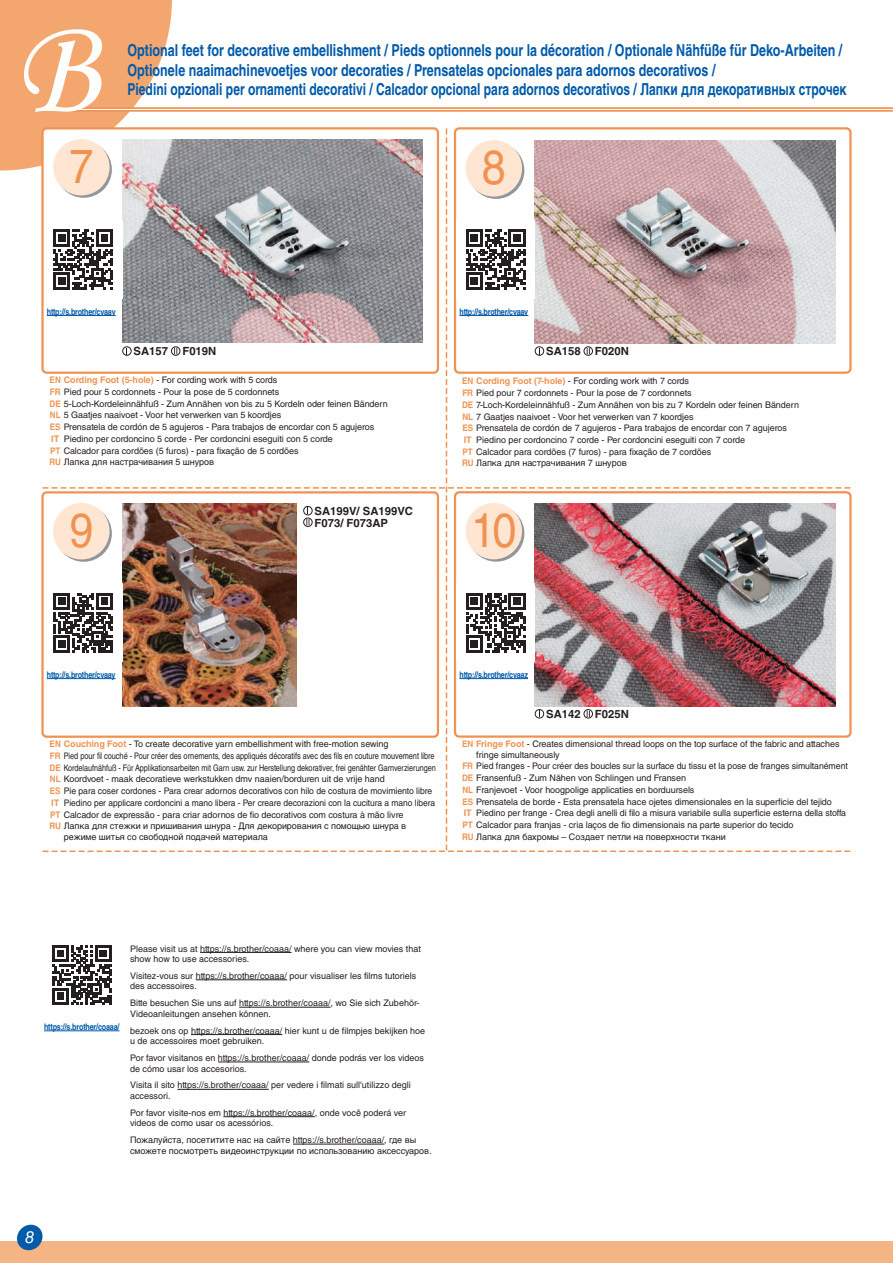
<style>
.page{position:relative;width:893px;height:1263px;background:#fff}
.page>*{position:absolute;margin:0;border:0;box-sizing:border-box;transform-origin:0 0}
.t1{font:48px "Helvetica LT Std";color:#f09352;scale:.9 1}
.t2{font:italic 16.8px "Helvetica LT Std";color:#fff}
.t3{font:700 16.5px/19.5px "Helvetica LT Std";color:#015aaa;scale:.76 1}
.t4{font:700 11.25px/11.6px "Helvetica LT Std";color:#231f20}
.t5{font:9px/11.7px "Helvetica LT Std";letter-spacing:-.005em;color:#231f20}
.t6{font:700 9px "Helvetica LT Std";letter-spacing:-.025em;color:#015aaa;scale:.8 1}
.s1{font-weight:700;color:#f09352}
</style>
<div class="page">
<div style="left:0;top:1242px;width:893px;height:21px;background:#f5b483"></div>
<div style="left:71px;top:107px;width:822px;height:5px;background:#f09759"></div>
<hr style="left:70px;top:109px;width:823px;height:1px;background:#fff">
<svg style="left:17px;top:1225px;width:26px;height:25px"></svg>
<img style="left:0;top:0;width:850px;height:852px">
<hr style="left:47px;top:315px;width:69px;height:1px;background:#015aaa">
<hr style="left:47px;top:678px;width:69px;height:1px;background:#015aaa">
<hr style="left:459px;top:678px;width:69px;height:1px;background:#015aaa">
<hr style="left:459px;top:315px;width:69px;height:1px;background:#015aaa">
<hr style="left:44px;top:1030px;width:76px;height:1px;background:#015aaa">
<hr style="left:200px;top:952px;width:92px;height:1px;background:#231f20">
<hr style="left:196px;top:979px;width:91px;height:1px;background:#231f20">
<hr style="left:239px;top:1007px;width:92px;height:1px;background:#231f20">
<hr style="left:191px;top:1034px;width:91px;height:1px;background:#231f20">
<hr style="left:218px;top:1062px;width:91px;height:1px;background:#231f20">
<hr style="left:177px;top:1089px;width:92px;height:1px;background:#231f20">
<hr style="left:223px;top:1116px;width:92px;height:1px;background:#231f20">
<hr style="left:293px;top:1144px;width:91px;height:1px;background:#231f20">
<svg style="left:52px;top:945px;width:60px;height:59px"></svg>
<h1 class="t1" style="left:69px;top:139px;width:28px">7</h1>
<p class="t3" style="left:128px;top:40px;width:948px">Optional feet for decorative embellishment / Pieds optionnels pour la décoration / Optionale Nähfüße für Deko-Arbeiten /<br>Optionele naaimachinevoetjes voor decoraties / Prensatelas opcionales para adornos decorativos /<br>Piedini opzionali per ornamenti decorativi / Calcador opcional para adornos decorativos / Лапки для декоративных строчек</p>
<h1 class="t1" style="left:482px;top:140px;width:28px">8</h1>
<p class="t6" style="left:47px;top:306px;width:88px">http://s.brother/cvaav</p>
<p class="t4" style="left:134px;top:345px;width:36px">SA157</p>
<p class="t4" style="left:182px;top:345px;width:35px">F019N</p>
<p class="t6" style="left:459px;top:306px;width:88px">http://s.brother/cvaav</p>
<p class="t4" style="left:546px;top:345px;width:36px">SA158</p>
<p class="t4" style="left:595px;top:345px;width:35px">F020N</p>
<p class="t5" style="left:50px;top:374px;width:340px"><span class="s1">EN Cording Foot (5-hole)</span> - For cording work with 5 cords<br><span class="s1">FR</span> Pied pour 5 cordonnets - Pour la pose de 5 cordonnets<br><span class="s1">DE</span> 5-Loch-Kordeleinnähfuß - Zum Annähen von bis zu 5 Kordeln oder feinen Bändern <span class="s1">NL</span> 5 Gaatjes naaivoet - Voor het verwerken van 5 koordjes<br><span class="s1">ES</span> Prensatela de cordón de 5 agujeros - Para trabajos de encordar con 5 agujeros<br><span class="s1">IT</span> Piedino per cordoncino 5 corde - Per cordoncini eseguiti con 5 corde<br><span class="s1">PT</span> Calcador para cordões (5 furos) - para fixação de 5 cordões<br><span class="s1">RU</span> Лапка для настрачивания 5 шнуров</p>
<p class="t5" style="left:462px;top:375px;width:338px"><span class="s1">EN Cording Foot (7-hole)</span> - For cording work with 7 cords<br><span class="s1">FR</span> Pied pour 7 cordonnets - Pour la pose de 7 cordonnets<br><span class="s1">DE</span> 7-Loch-Kordeleinnähfuß - Zum Annähen von bis zu 7 Kordeln oder feinen Bändern <span class="s1">NL</span> 7 Gaatjes naaivoet - Voor het verwerken van 7 koordjes<br><span class="s1">ES</span> Prensatela de cordón de 7 agujeros - Para trabajos de encordar con 7 agujeros<br><span class="s1">IT</span> Piedino per cordoncino 7 corde - Per cordoncini eseguiti con 7 corde<br><span class="s1">PT</span> Calcador para cordões (7 furos) - para fixação de 7 cordões<br><span class="s1">RU</span> Лапка для настрачивания 7 шнуров</p>
<p class="t4" style="left:315px;top:505px;width:100px">SA199V/ SA199VC<br>F073/ F073AP</p>
<h1 class="t1" style="left:69px;top:503px;width:28px">9</h1>
<h1 class="t1" style="left:471px;top:502px;width:52px">10</h1>
<p class="t6" style="left:47px;top:669px;width:87px">http://s.brother/cvaay</p>
<p class="t6" style="left:459px;top:669px;width:87px">http://s.brother/cvaaz</p>
<p class="t4" style="left:546px;top:708px;width:36px">SA142</p>
<p class="t4" style="left:595px;top:708px;width:35px">F025N</p>
<p class="t5" style="left:50px;top:738px;width:388px"><span class="s1">EN Couching Foot</span> - To create decorative yarn embellishment with free-motion sewing<br><span class="s1">FR</span> Pied pour fil couché - Pour créer des ornements, des appliqués décoratifs avec des fils en couture mouvement libre <span class="s1">DE</span> Kordelaufnähfuß - Für Applikationsarbeiten mit Garn usw. zur Herstellung dekorativer, frei genähter Garnverzierungen <span class="s1">NL</span> Koordvoet - maak decoratieve werkstukken dmv naaien/borduren uit de vrije hand<br><span class="s1">ES</span> Pie para coser cordones - Para crear adornos decorativos con hilo de costura de movimiento libre <span class="s1">IT</span> Piedino per applicare cordoncini a mano libera - Per creare decorazioni con la cucitura a mano libera <span class="s1">PT</span> Calcador de expressão - para criar adornos de fio decorativos com costura à mão livre<br><span class="s1">RU</span> Лапка для стежки и пришивания шнура - Для декорирования с помощью шнура в</p>
<p class="t5" style="left:64px;top:831px;width:206px">режиме шитья со свободной подачей материала</p>
<p class="t5" style="left:476px;top:739px;width:365px;line-height:10.5px;text-indent:-14px"><span class="s1">EN Fringe Foot</span> - Creates dimensional thread loops on the top surface of the fabric and attaches fringe simultaneously</p>
<p class="t5" style="left:462px;top:760px;width:387px"><span class="s1">FR</span> Pied franges - Pour créer des boucles sur la surface du tissu et la pose de franges simultanément <span class="s1">DE</span> Fransenfuß - Zum Nähen von Schlingen und Fransen<br><span class="s1">NL</span> Franjevoet - Voor hoogpolige applicaties en borduursels<br><span class="s1">ES</span> Prensatela de borde - Esta prensatela hace ojetes dimensionales en la superficie del tejido<br><span class="s1">IT</span> Piedino per frange - Crea degli anelli di filo a misura variabile sulla superficie esterna della stoffa <span class="s1">PT</span> Calcador para franjas - cria laços de fio dimensionais na parte superior do tecido<br><span class="s1">RU</span> Лапка для бахромы – Создает петли на поверхности ткани</p>
<p class="t6" style="left:44px;top:1021px;width:96px">https://s.brother/coaaa/</p>
<p class="t5" style="left:130px;top:943px;width:292px;line-height:10.5px">Please visit us at https://s.brother/coaaa/ where you can view movies that show how to use accessories.</p>
<p class="t5" style="left:130px;top:970px;width:288px;line-height:10.5px">Visitez-vous sur https://s.brother/coaaa/ pour visualiser les films tutoriels des accessoires.</p>
<p class="t5" style="left:130px;top:998px;width:291px;line-height:10.5px">Bitte besuchen Sie uns auf https://s.brother/coaaa/, wo Sie sich Zubehör-<br>Videoanleitungen ansehen können.</p>
<p class="t5" style="left:130px;top:1025px;width:297px;line-height:10.5px">bezoek ons op https://s.brother/coaaa/ hier kunt u de filmpjes bekijken hoe u de accessoires moet gebruiken.</p>
<p class="t5" style="left:130px;top:1052px;width:295px;line-height:10.5px">Por favor visitanos en https://s.brother/coaaa/ donde podrás ver los videos de cómo usar los accesorios.</p>
<p class="t5" style="left:130px;top:1080px;width:282px;line-height:10.5px">Visita il sito https://s.brother/coaaa/ per vedere i filmati sull'utilizzo degli accessori.</p>
<p class="t5" style="left:130px;top:1107px;width:278px;line-height:10.5px">Por favor visite-nos em https://s.brother/coaaa/, onde você poderá ver videos de como usar os acessórios.</p>
<p class="t5" style="left:130px;top:1135px;width:303px;line-height:10.5px">Пожалуйста, посетитите нас на сайте https://s.brother/coaaa/, где вы сможете посмотреть видеоинструкции по использованию аксессуаров.</p>
<h2 class="t2" style="left:25px;top:1227px;width:11px">8</h2>
</div>
